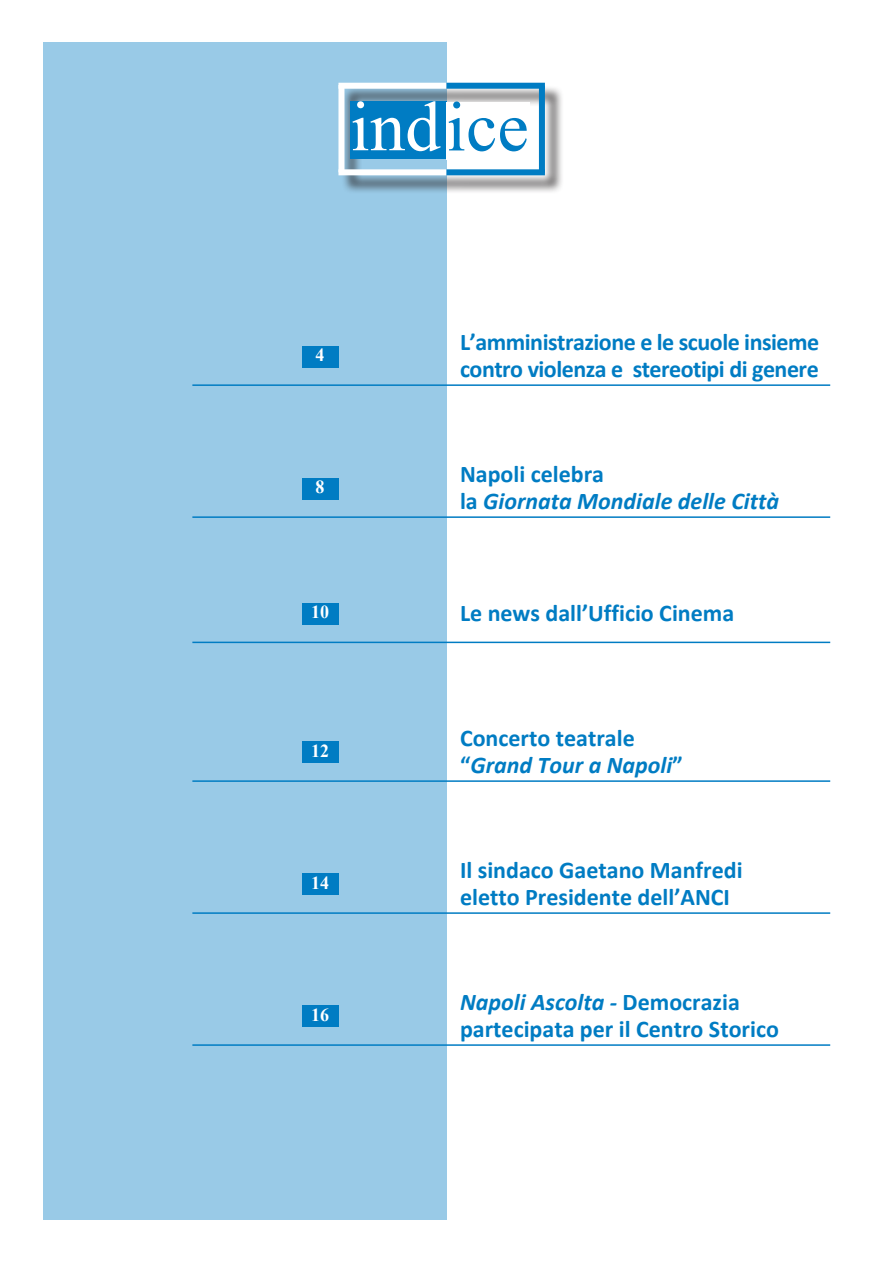
<style>
.page{position:relative;width:893px;height:1263px;background:#fff}
.page>*{position:absolute;margin:0;border:0;box-sizing:border-box;transform-origin:0 0}
.t1{font:70.5px "Times New Roman";color:#fff}
.t2{font:700 24px/27px "Calibri";color:#007cc3}
.t3{font:700 24px/27px "Calibri";letter-spacing:-.02em;color:#007cc3}
.t4{font:italic 700 24px "Calibri";color:#007cc3}
.t5{font:700 18.3px "Times New Roman";color:#fff}
.s1{color:#007cc3}
.s2{font-style:normal}
.s3{font-style:italic}
</style>
<div class="page">
<div style="left:43px;top:43px;width:403px;height:1177px;background:#99cae7"></div>
<div style="left:341px;top:85px;width:223px;height:109px;background:#231f20;opacity:.75"></div>
<div style="left:338px;top:169px;width:108px;height:6px;background:#fff"></div>
<div style="left:338px;top:83px;width:108px;height:6px;background:#fff"></div>
<div style="left:338px;top:85px;width:6px;height:87px;background:#fff"></div>
<div style="left:446px;top:83px;width:99px;height:6px;background:#007cc3"></div>
<div style="left:446px;top:169px;width:99px;height:6px;background:#007cc3"></div>
<div style="left:539px;top:86px;width:6px;height:87px;background:#007cc3"></div>
<div style="left:350px;top:101px;width:96px;height:58px;background:#007cc3"></div>
<div style="left:446px;top:102px;width:84px;height:57px;background:#fff"></div>
<div style="left:302px;top:346px;width:36px;height:21px;background:#007cc3"></div>
<hr style="left:192px;top:384px;width:638px;height:2px;background:#007cc3">
<div style="left:302px;top:478px;width:36px;height:21px;background:#007cc3"></div>
<hr style="left:192px;top:516px;width:638px;height:2px;background:#007cc3">
<div style="left:302px;top:603px;width:36px;height:21px;background:#007cc3"></div>
<hr style="left:192px;top:642px;width:638px;height:1px;background:#007cc3">
<div style="left:302px;top:742px;width:36px;height:21px;background:#007cc3"></div>
<hr style="left:192px;top:780px;width:638px;height:2px;background:#007cc3">
<div style="left:302px;top:874px;width:36px;height:21px;background:#007cc3"></div>
<hr style="left:192px;top:912px;width:638px;height:2px;background:#007cc3">
<div style="left:302px;top:1006px;width:36px;height:21px;background:#007cc3"></div>
<hr style="left:192px;top:1044px;width:638px;height:2px;background:#007cc3">
<p class="t1" style="left:350px;top:77px;width:180px">ind<span class="s1">ice</span></p>
<p class="t5" style="left:316px;top:342px;width:10px">4</p>
<p class="t5" style="left:316px;top:474px;width:10px">8</p>
<p class="t3" style="left:460px;top:329px;width:361px">L’amministrazione e le scuole insieme contro violenza e stereotipi di genere</p>
<p class="t2" style="left:460px;top:461px;width:146px">Napoli celebra</p>
<p class="t4" style="left:460px;top:484px;width:320px"><span class="s2">la</span> Giornata Mondiale delle Città</p>
<p class="t5" style="left:311px;top:599px;width:19px">10</p>
<p class="t2" style="left:460px;top:599px;width:276px">Le news dall’Ufficio Cinema</p>
<p class="t5" style="left:311px;top:738px;width:19px">12</p>
<p class="t5" style="left:311px;top:870px;width:19px">14</p>
<p class="t5" style="left:311px;top:1002px;width:19px">16</p>
<p class="t2" style="left:460px;top:724px;width:176px">Concerto teatrale</p>
<p class="t4" style="left:460px;top:748px;width:224px"><span class="s2">“</span>Grand Tour a Napoli<span class="s2">”</span></p>
<p class="t2" style="left:460px;top:856px;width:284px">Il sindaco Gaetano Manfredi</p>
<p class="t2" style="left:460px;top:883px;width:271px">eletto Presidente dell’ANCI</p>
<p class="t2" style="left:460px;top:988px;width:320px"><span class="s3">Napoli Ascolta -</span> Democrazia partecipata per il Centro Storico</p>
</div>
